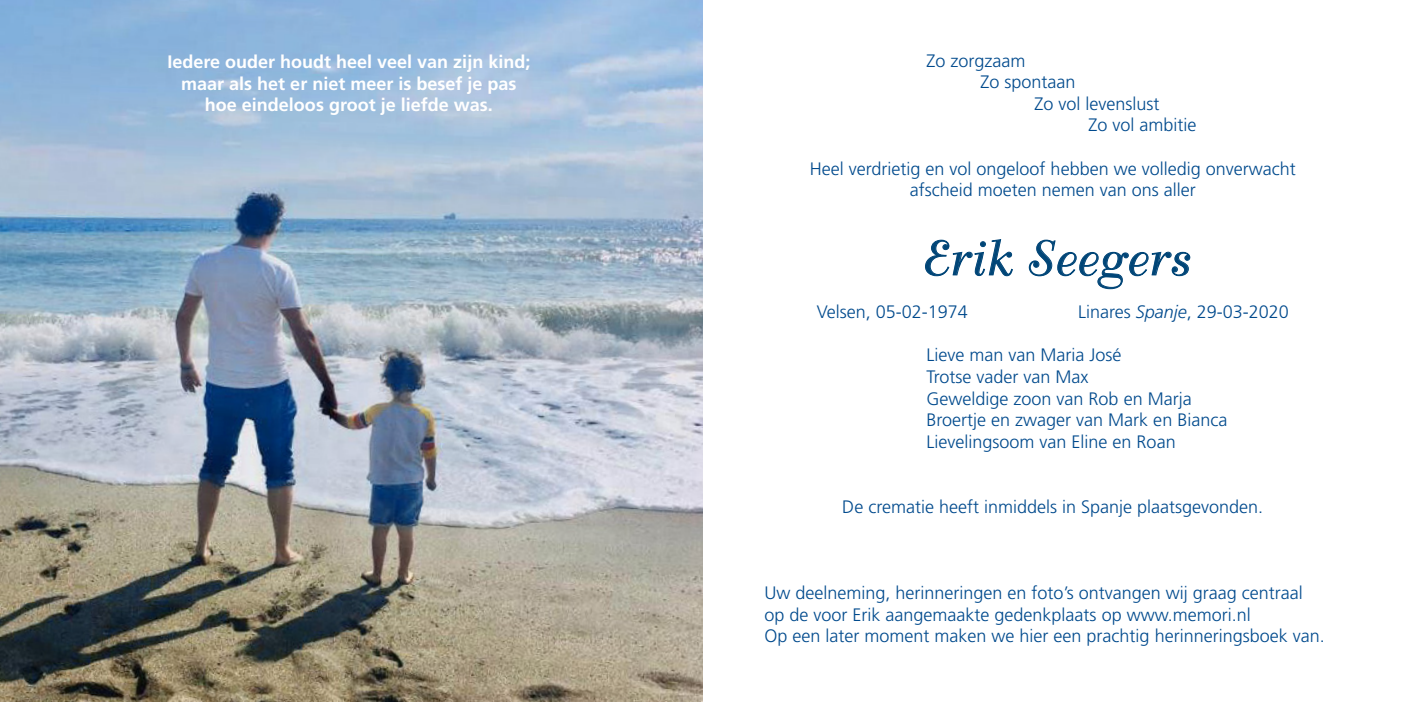
<style>
.page{position:relative;width:1404px;height:702px;background:#fff}
.page>*{position:absolute;margin:0;border:0;box-sizing:border-box;transform-origin:0 0}
.t1{font:48px "Bellevue";letter-spacing:.04em;color:#004577}
.t2{font:300 18px "Frutiger";color:#004a8d}
.t3{font:700 18px "Frutiger";color:#fff}
.s1{font-style:italic}
</style>
<div class="page">
<img style="left:0;top:0;width:702px;height:702px">
<svg style="left:925px;top:239px;width:88px;height:37px"></svg>
<svg style="left:1028px;top:239px;width:162px;height:50px"></svg>
<p class="t3" style="left:167px;top:51px;width:364px">Iedere ouder houdt heel veel van zijn kind;</p>
<p class="t3" style="left:181px;top:73px;width:337px">maar als het er niet meer is besef je pas</p>
<p class="t3" style="left:205px;top:94px;width:289px">hoe eindeloos groot je liefde was.</p>
<p class="t2" style="left:926px;top:50px;width:101px">Zo zorgzaam</p>
<p class="t2" style="left:980px;top:72px;width:97px">Zo spontaan</p>
<p class="t2" style="left:1034px;top:93px;width:127px">Zo vol levenslust</p>
<p class="t2" style="left:1088px;top:115px;width:109px">Zo vol ambitie</p>
<p class="t2" style="left:809px;top:158px;width:487px">Heel verdrietig en vol ongeloof hebben we volledig onverwacht</p>
<p class="t2" style="left:909px;top:180px;width:288px">afscheid moeten nemen van ons aller</p>
<p class="t1" style="left:919px;top:232px;width:268px">Erik Seegers</p>
<p class="t2" style="left:816px;top:302px;width:153px">Velsen, 05-02-1974</p>
<p class="t2" style="left:1077px;top:302px;width:212px">Linares <span class="s1">Spanje</span>, 29-03-2020</p>
<p class="t2" style="left:926px;top:345px;width:196px">Lieve man van Maria José</p>
<p class="t2" style="left:926px;top:366px;width:164px">Trotse vader van Max</p>
<p class="t2" style="left:926px;top:388px;width:267px">Geweldige zoon van Rob en Marja</p>
<p class="t2" style="left:926px;top:410px;width:302px">Broertje en zwager van Mark en Bianca</p>
<p class="t2" style="left:926px;top:431px;width:251px">Lievelingsoom van Eline en Roan</p>
<p class="t2" style="left:842px;top:496px;width:422px">De crematie heeft inmiddels in Spanje plaatsgevonden.</p>
<p class="t2" style="left:764px;top:582px;width:540px">Uw deelneming, herinneringen en foto’s ontvangen wij graag centraal</p>
<p class="t2" style="left:764px;top:604px;width:488px">op de voor Erik aangemaakte gedenkplaats op www.memori.nl</p>
<p class="t2" style="left:764px;top:626px;width:562px">Op een later moment maken we hier een prachtig herinneringsboek van.</p>
</div>
